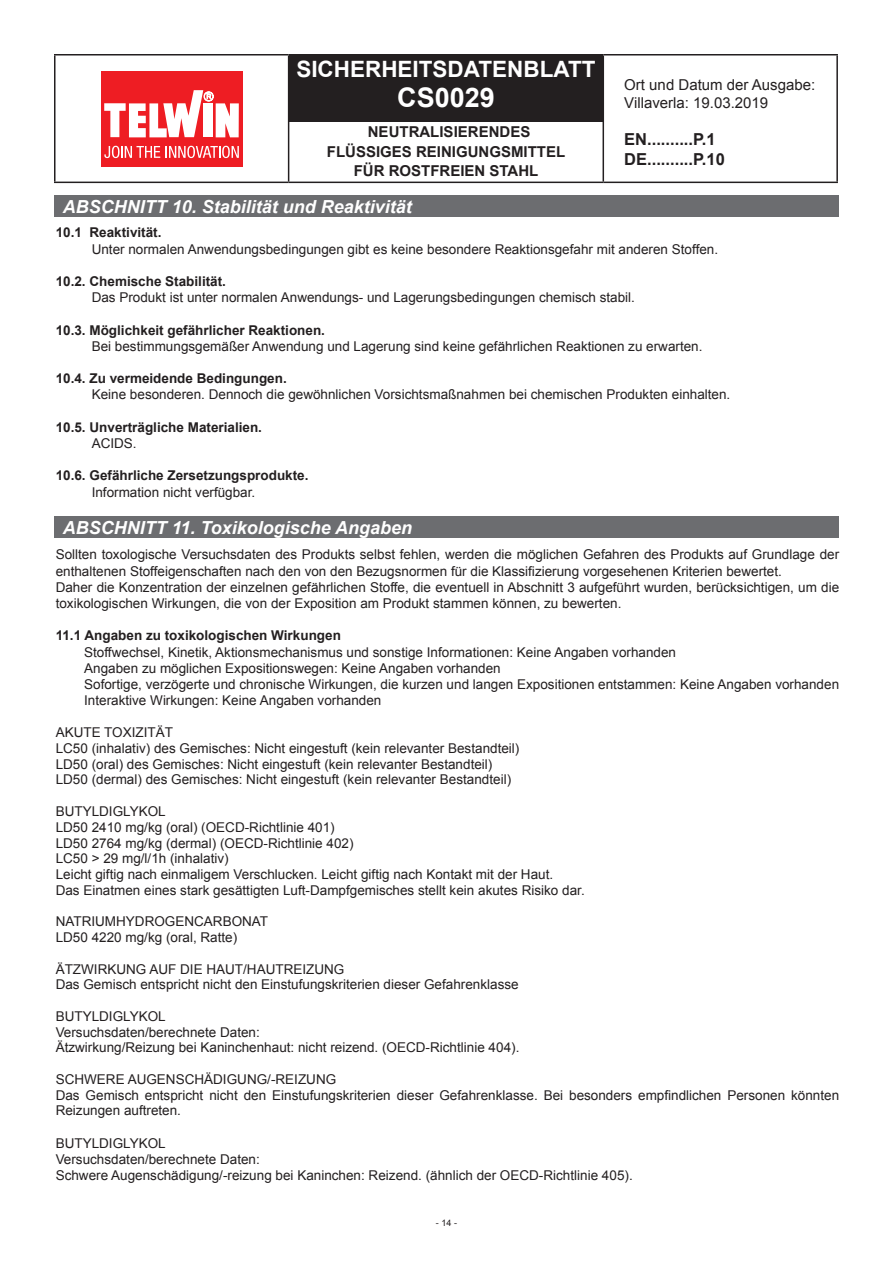
<style>
.page{position:relative;width:893px;height:1263px;background:#fff}
.page>*{position:absolute;margin:0;border:0;box-sizing:border-box;transform-origin:0 0}
.t1{font:700 27px "Arial";color:#fff}
.t2{font:700 22.5px "Arial";color:#fff}
.t3{font:italic 700 18px "Arial";color:#fff}
.t4{font:700 16.5px/19.8px "Arial";color:#231f20}
.t5{font:700 15px/19.5px "Arial";color:#231f20;text-align:center}
.t6{font:15px/18px "Arial";color:#231f20}
.t7{font:13.5px/16.2px "Arial";color:#231f20}
.t8{font:700 13.5px "Arial";color:#231f20}
.t9{font:9px "Arial";color:#231f20}
</style>
<div class="page">
<div style="left:289px;top:54px;width:314px;height:67px;background:#231f20"></div>
<hr style="left:54px;top:54px;width:235px;height:2px;background:#231f20">
<hr style="left:54px;top:56px;width:2px;height:126px;background:#231f20">
<hr style="left:288px;top:56px;width:1px;height:126px;background:#231f20">
<hr style="left:603px;top:54px;width:235px;height:2px;background:#231f20">
<hr style="left:603px;top:56px;width:1px;height:126px;background:#231f20">
<hr style="left:836px;top:56px;width:2px;height:126px;background:#231f20">
<hr style="left:54px;top:182px;width:235px;height:1px;background:#231f20">
<hr style="left:289px;top:182px;width:314px;height:1px;background:#231f20">
<hr style="left:603px;top:182px;width:235px;height:1px;background:#231f20">
<div style="left:101px;top:71px;width:142px;height:95px;background:#ee1d23"></div>
<svg style="left:104px;top:90px;width:135px;height:47px"></svg>
<svg style="left:104px;top:146px;width:56px;height:12px"></svg>
<svg style="left:166px;top:146px;width:73px;height:12px"></svg>
<div style="left:54px;top:196px;width:785px;height:21px;background:#6c6d70"></div>
<div style="left:54px;top:517px;width:785px;height:21px;background:#6c6d70"></div>
<h2 class="t2" style="left:296px;top:54px;width:301px">SICHERHEITSDATENBLATT</h2>
<h1 class="t1" style="left:397px;top:80px;width:99px">CS0029</h1>
<p class="t5" style="left:327px;top:123px;width:240px">NEUTRALISIERENDES<br>FLÜSSIGES REINIGUNGSMITTEL<br>FÜR ROSTFREIEN STAHL</p>
<p class="t3" style="left:63px;top:194px;width:351px">ABSCHNITT 10. Stabilität und Reaktivität</p>
<p class="t6" style="left:624px;top:76px;width:192px">Ort und Datum der Ausgabe:<br>Villaverla: 19.03.2019</p>
<p class="t4" style="left:624px;top:130px;width:102px">EN..........P.1<br>DE..........P.10</p>
<p class="t8" style="left:56px;top:224px;width:107px">10.1 Reaktivität.</p>
<p class="t7" style="left:92px;top:241px;width:628px">Unter normalen Anwendungsbedingungen gibt es keine besondere Reaktionsgefahr mit anderen Stoffen.</p>
<p class="t8" style="left:56px;top:272px;width:172px">10.2. Chemische Stabilität.</p>
<p class="t7" style="left:92px;top:289px;width:545px">Das Produkt ist unter normalen Anwendungs- und Lagerungsbedingungen chemisch stabil.</p>
<p class="t8" style="left:56px;top:321px;width:271px">10.3. Möglichkeit gefährlicher Reaktionen.</p>
<p class="t7" style="left:92px;top:338px;width:612px">Bei bestimmungsgemäßer Anwendung und Lagerung sind keine gefährlichen Reaktionen zu erwarten.</p>
<p class="t8" style="left:56px;top:369px;width:233px">10.4. Zu vermeidende Bedingungen.</p>
<p class="t7" style="left:92px;top:387px;width:640px">Keine besonderen. Dennoch die gewöhnlichen Vorsichtsmaßnahmen bei chemischen Produkten einhalten.</p>
<p class="t8" style="left:56px;top:418px;width:208px">10.5. Unverträgliche Materialien.</p>
<p class="t7" style="left:92px;top:435px;width:47px">ACIDS.</p>
<p class="t8" style="left:56px;top:467px;width:254px">10.6. Gefährliche Zersetzungsprodukte.</p>
<p class="t7" style="left:92px;top:484px;width:165px">Information nicht verfügbar.</p>
<p class="t3" style="left:63px;top:515px;width:351px">ABSCHNITT 11. Toxikologische Angaben</p>
<p class="t7" style="left:56px;top:547px;width:785px">Sollten toxologische Versuchsdaten des Produkts selbst fehlen, werden die möglichen Gefahren des Produkts auf Grundlage der enthaltenen Stoffeigenschaften nach den von den Bezugsnormen für die Klassifizierung vorgesehenen Kriterien bewertet.</p>
<p class="t7" style="left:56px;top:579px;width:785px">Daher die Konzentration der einzelnen gefährlichen Stoffe, die eventuell in Abschnitt 3 aufgeführt wurden, berücksichtigen, um die toxikologischen Wirkungen, die von der Exposition am Produkt stammen können, zu bewerten.</p>
<p class="t8" style="left:56px;top:627px;width:287px">11.1 Angaben zu toxikologischen Wirkungen</p>
<p class="t7" style="left:84px;top:644px;width:593px">Stoffwechsel, Kinetik, Aktionsmechanismus und sonstige Informationen: Keine Angaben vorhanden</p>
<p class="t7" style="left:84px;top:660px;width:418px">Angaben zu möglichen Expositionswegen: Keine Angaben vorhanden</p>
<p class="t7" style="left:84px;top:676px;width:756px">Sofortige, verzögerte und chronische Wirkungen, die kurzen und langen Expositionen entstammen: Keine Angaben vorhanden</p>
<p class="t7" style="left:84px;top:692px;width:299px">Interaktive Wirkungen: Keine Angaben vorhanden</p>
<p class="t7" style="left:56px;top:724px;width:119px">AKUTE TOXIZITÄT</p>
<p class="t7" style="left:56px;top:740px;width:465px">LC50 (inhalativ) des Gemisches: Nicht eingestuft (kein relevanter Bestandteil)</p>
<p class="t7" style="left:56px;top:756px;width:438px">LD50 (oral) des Gemisches: Nicht eingestuft (kein relevanter Bestandteil)</p>
<p class="t7" style="left:56px;top:772px;width:457px">LD50 (dermal) des Gemisches: Nicht eingestuft (kein relevanter Bestandteil)</p>
<p class="t7" style="left:56px;top:803px;width:112px">BUTYLDIGLYKOL</p>
<p class="t7" style="left:56px;top:819px;width:281px">LD50 2410 mg/kg (oral) (OECD-Richtlinie 401)</p>
<p class="t7" style="left:56px;top:835px;width:299px">LD50 2764 mg/kg (dermal) (OECD-Richtlinie 402)</p>
<p class="t7" style="left:56px;top:850px;width:174px">LC50 &gt; 29 mg/l/1h (inhalativ)</p>
<p class="t7" style="left:56px;top:866px;width:499px">Leicht giftig nach einmaligem Verschlucken. Leicht giftig nach Kontakt mit der Haut.</p>
<p class="t7" style="left:56px;top:882px;width:531px">Das Einatmen eines stark gesättigten Luft-Dampfgemisches stellt kein akutes Risiko dar.</p>
<p class="t7" style="left:56px;top:913px;width:214px">NATRIUMHYDROGENCARBONAT</p>
<p class="t7" style="left:56px;top:929px;width:183px">LD50 4220 mg/kg (oral, Ratte)</p>
<p class="t7" style="left:56px;top:961px;width:290px">ÄTZWIRKUNG AUF DIE HAUT/HAUTREIZUNG</p>
<p class="t7" style="left:56px;top:976px;width:464px">Das Gemisch entspricht nicht den Einstufungskriterien dieser Gefahrenklasse</p>
<p class="t7" style="left:56px;top:1008px;width:112px">BUTYLDIGLYKOL</p>
<p class="t7" style="left:56px;top:1024px;width:206px">Versuchsdaten/berechnete Daten:</p>
<p class="t7" style="left:56px;top:1039px;width:465px">Ätzwirkung/Reizung bei Kaninchenhaut: nicht reizend. (OECD-Richtlinie 404).</p>
<p class="t7" style="left:56px;top:1071px;width:282px">SCHWERE AUGENSCHÄDIGUNG/-REIZUNG</p>
<p class="t7" style="left:56px;top:1087px;width:785px;line-height:15.8px">Das Gemisch entspricht nicht den Einstufungskriterien dieser Gefahrenklasse. Bei besonders empfindlichen Personen könnten<br>Reizungen auftreten.</p>
<p class="t7" style="left:56px;top:1135px;width:112px">BUTYLDIGLYKOL</p>
<p class="t7" style="left:56px;top:1151px;width:206px">Versuchsdaten/berechnete Daten:</p>
<p class="t7" style="left:56px;top:1167px;width:578px">Schwere Augenschädigung/-reizung bei Kaninchen: Reizend. (ähnlich der OECD-Richtlinie 405).</p>
<p class="t9" style="left:436px;top:1217px;width:23px">-14-</p>
</div>
